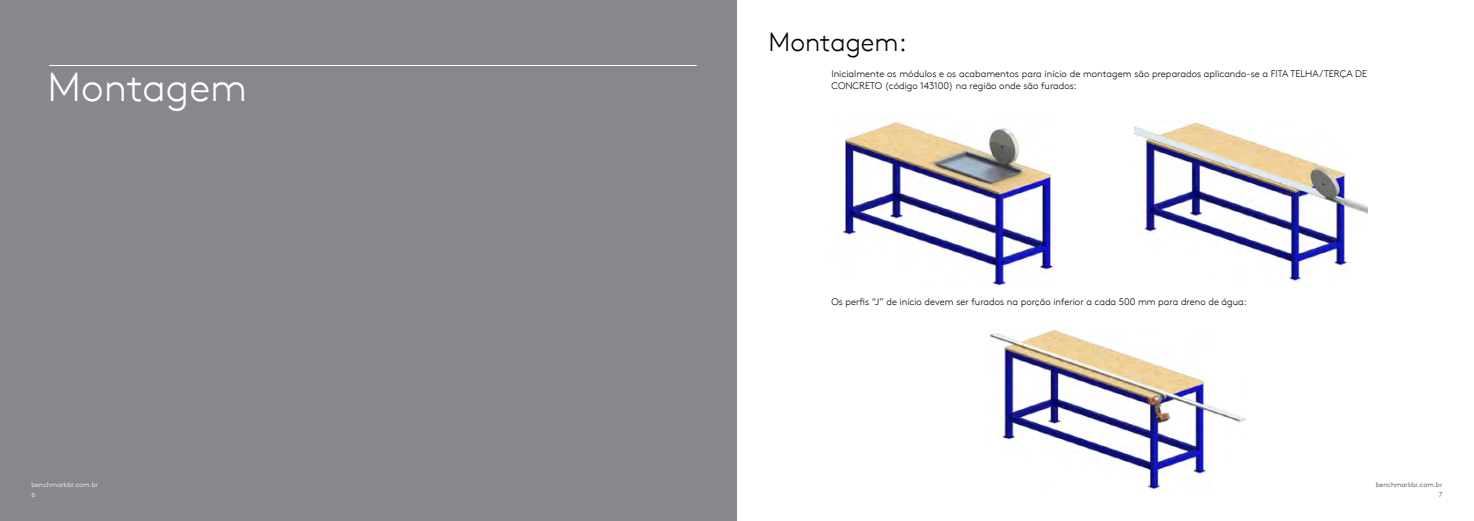
<style>
.page{position:relative;width:1474px;height:521px;background:#fff}
.page>*{position:absolute;margin:0;border:0;box-sizing:border-box;transform-origin:0 0}
.t1{font:300 40.25px "Kingspan Brown TT";color:#fff}
.t2{font:300 26.25px "Kingspan Brown TT";color:#020203}
.t3{font:300 9.62px/11.5px "Kingspan Brown TT";color:#020203}
.t4{font:300 7px/10.7px "Kingspan Brown TT";color:#3c3c3b;text-align:right}
.t5{font:300 7px/10.7px "Kingspan Brown TT";color:#fff}
</style>
<div class="page">
<div style="left:0;top:0;width:736px;height:520px;background:#86888c"></div>
<hr style="left:49px;top:65px;width:647px;height:1px;background:#fff">
<img style="left:843px;top:122px;width:213px;height:164px">
<img style="left:1134px;top:122px;width:233px;height:159px">
<img style="left:989px;top:330px;width:257px;height:159px">
<h1 class="t1" style="left:48px;top:57px;width:201px">Montagem</h1>
<p class="t5" style="left:32px;top:478px;width:68px">benchmarkbr.com.br<br>6</p>
<h2 class="t2" style="left:768px;top:23px;width:140px">Montagem:</h2>
<p class="t3" style="left:831px;top:67px;width:537px">Inicialmente os módulos e os acabamentos para início de montagem são preparados aplicando-se a FITA TELHA/TERÇA DE<br>CONCRETO (código 143100) na região onde são furados:</p>
<p class="t3" style="left:831px;top:295px;width:417px">Os perfis “J” de início devem ser furados na porção inferior a cada 500 mm para dreno de água:</p>
<p class="t4" style="left:1375px;top:478px;width:68px">benchmarkbr.com.br<br>7</p>
</div>
